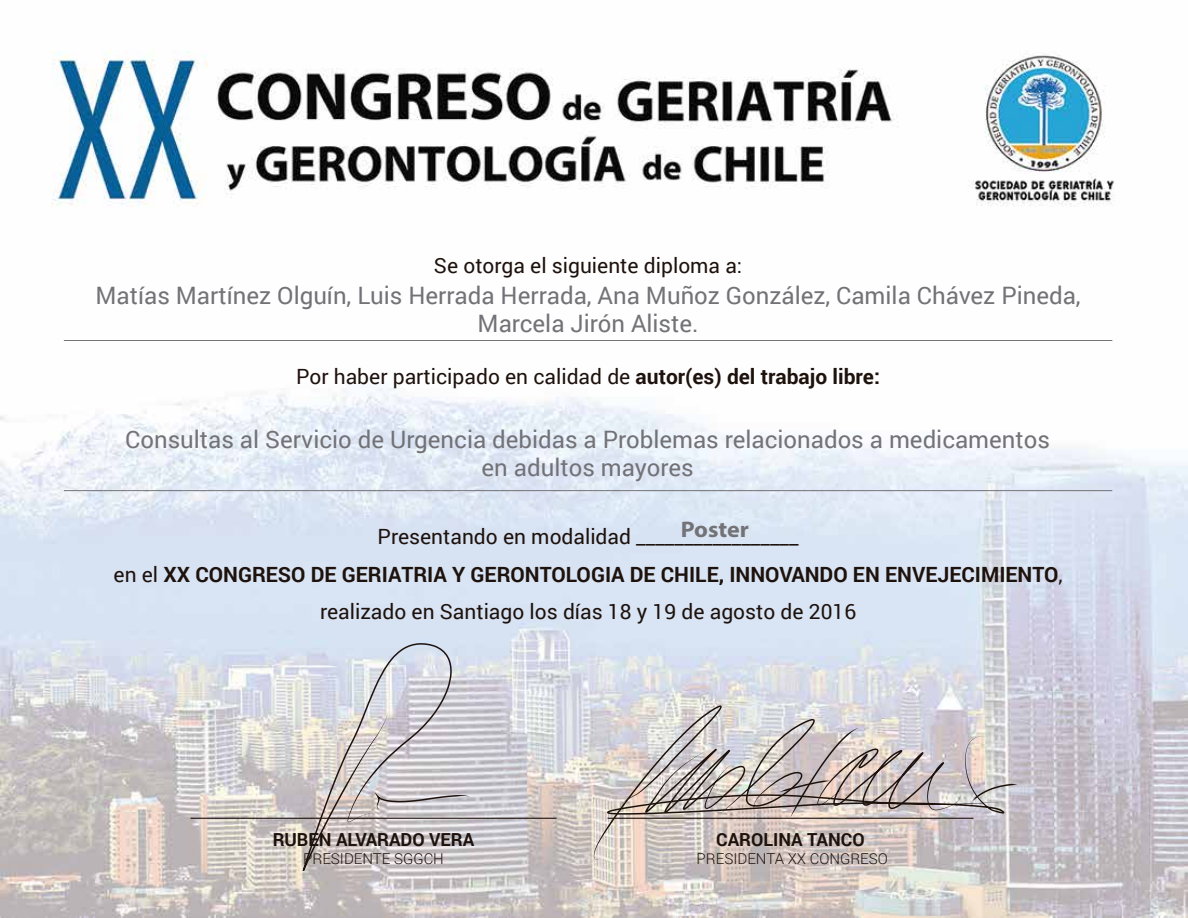
<style>
.page{position:relative;width:1188px;height:918px;background:#fff}
.page>*{position:absolute;margin:0;border:0;box-sizing:border-box;transform-origin:0 0}
.t1{font:24px/28.8px "Roboto";color:#727277;text-align:center}
.t2{font:700 22.65px "Myriad Pro";color:#727277;scale:1.06 1}
.t3{font:21px/37.5px "Roboto";color:#1e120d;text-align:center}
.t4{font:700 18px "Roboto";color:#1e120d}
.t5{font:300 15px "Roboto";color:#1e120d}
.s1{font-weight:700}
</style>
<div class="page">
<img style="left:0;top:51px;width:1188px;height:867px">
<hr style="left:191px;top:818px;width:366px;height:1px;background:#1e120d">
<svg style="left:594px;top:705px;width:423px;height:155px;background:#c9c1c0"></svg>
<svg style="left:303px;top:643px;width:167px;height:228px;background:#cdcacd"></svg>
<hr style="left:64px;top:340px;width:1048px;height:1px;background:#727277">
<hr style="left:64px;top:490px;width:1048px;height:1px;background:#727277">
<p class="t3" style="left:434px;top:246px;width:310px">Se otorga el siguiente diploma a:</p>
<p class="t1" style="left:96px;top:280px;width:987px">Matías Martínez Olguín, Luis Herrada Herrada, Ana Muñoz González, Camila Chávez Pineda,<br>Marcela Jirón Aliste.</p>
<p class="t3" style="left:296px;top:357px;width:585px">Por haber participado en calidad de <span class="s1">autor(es) del trabajo libre:</span></p>
<p class="t1" style="left:125px;top:424px;width:926px">Consultas al Servicio de Urgencia debidas a Problemas relacionados a medicamentos en adultos mayores</p>
<p class="t2" style="left:681px;top:514px;width:66px">Poster</p>
<p class="t3" style="left:114px;top:517px;width:951px">Presentando en modalidad _________________<br>en el <span class="s1">XX CONGRESO DE GERIATRIA Y GERONTOLOGIA DE CHILE, INNOVANDO EN ENVEJECIMIENTO</span>, realizado en Santiago los días 18 y 19 de agosto de 2016</p>
<p class="t4" style="left:273px;top:827px;width:203px">RUBEN ALVARADO VERA</p>
<p class="t5" style="left:303px;top:848px;width:142px">PRESIDENTE SGGCH</p>
<p class="t4" style="left:716px;top:827px;width:150px">CAROLINA TANCO</p>
<p class="t5" style="left:697px;top:848px;width:193px">PRESIDENTA XX CONGRESO</p>
</div>
